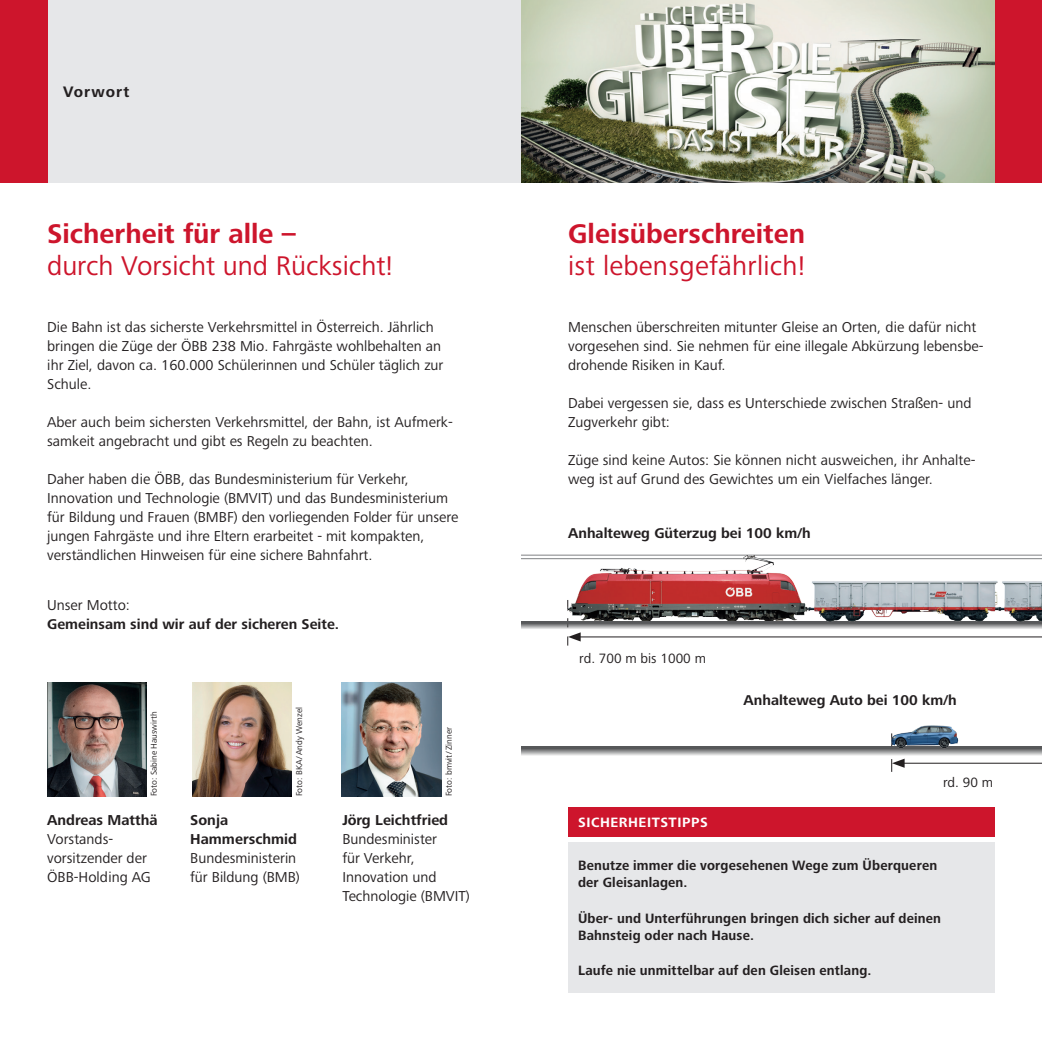
<style>
.page{position:relative;width:1042px;height:1042px;background:#fff}
.page>*{position:absolute;margin:0;border:0;box-sizing:border-box;transform-origin:0 0}
.t1{font:28px "Frutiger Next Pro";color:#cd152c}
.t2{font:700 28px "Frutiger Next Pro";color:#cd152c}
.t3{font:700 15.75px "Frutiger Next Pro";letter-spacing:.07em;color:#231f20}
.t4{font:14.88px/18.9px "Frutiger Next Pro";color:#231f20}
.t5{font:700 14.88px/18.9px "Frutiger Next Pro";color:#231f20}
.t6{font:700 14.7px "Frutiger Next Pro";color:#231f20}
.t7{font:700 14px/17.5px "Frutiger Next Pro";letter-spacing:.015em;color:#231f20;scale:.96 1}
.t8{font:14px "Frutiger Next Pro";color:#231f20}
.t9{font:700 14px "Frutiger Next Pro";letter-spacing:.04em;color:#fff}
.t10{font:8.75px "Frutiger Next Pro";color:#231f20}
</style>
<div class="page">
<div style="left:47px;top:0;width:474px;height:182px;background:#e6e7e9"></div>
<div style="left:995px;top:0;width:47px;height:182px;background:#cd152c"></div>
<img style="left:521px;top:0;width:474px;height:182px">
<div style="left:0;top:0;width:47px;height:182px;background:#cd152c"></div>
<img style="left:47px;top:682px;width:99px;height:114px">
<img style="left:192px;top:682px;width:99px;height:114px">
<img style="left:342px;top:682px;width:99px;height:114px">
<div style="left:568px;top:842px;width:427px;height:150px;background:#e6e7e9"></div>
<hr style="left:577px;top:636px;width:465px;height:1px;background:#231f20">
<svg style="left:567px;top:632px;width:14px;height:13px"></svg>
<hr style="left:521px;top:555px;width:521px;height:1px;background:#808285">
<hr style="left:521px;top:558px;width:521px;height:1px;background:#808285">
<img style="left:565px;top:554px;width:246px;height:67px">
<svg style="left:521px;top:621px;width:282px;height:8px;background:#8c8d8e"></svg>
<img style="left:803px;top:575px;width:190px;height:54px">
<img style="left:993px;top:581px;width:49px;height:48px">
<svg style="left:521px;top:746px;width:521px;height:10px;background:#969798"></svg>
<hr style="left:901px;top:763px;width:141px;height:1px;background:#231f20">
<svg style="left:891px;top:754px;width:13px;height:18px"></svg>
<img style="left:887px;top:725px;width:75px;height:29px">
<div style="left:568px;top:807px;width:427px;height:30px;background:#cd152c"></div>
<p class="t3" style="left:63px;top:82px;width:68px">Vorwort</p>
<h1 class="t2" style="left:47px;top:218px;width:250px">Sicherheit für alle –</h1>
<h1 class="t1" style="left:47px;top:250px;width:347px">durch Vorsicht und Rücksicht!</h1>
<p class="t4" style="left:47px;top:317px;width:398px">Die Bahn ist das sicherste Verkehrsmittel in Österreich. Jährlich bringen die Züge der ÖBB 238 Mio. Fahrgäste wohlbehalten an ihr Ziel, davon ca. 160.000 Schülerinnen und Schüler täglich zur Schule.</p>
<p class="t4" style="left:47px;top:412px;width:407px">Aber auch beim sichersten Verkehrsmittel, der Bahn, ist Aufmerk&shy;samkeit angebracht und gibt es Regeln zu beachten.</p>
<p class="t4" style="left:47px;top:469px;width:413px">Daher haben die ÖBB, das Bundesministerium für Verkehr, Innovation und Technologie (BMVIT) und das Bundesministerium für Bildung und Frauen (BMBF) den vorliegenden Folder für unsere jungen Fahrgäste und ihre Eltern erarbeitet - mit kompakten, verständlichen Hinweisen für eine sichere Bahnfahrt.</p>
<p class="t4" style="left:47px;top:596px;width:84px">Unser Motto:</p>
<p class="t6" style="left:47px;top:616px;width:294px">Gemeinsam sind wir auf der sicheren Seite.</p>
<p class="t10" style="left:149px;top:796px;width:86px;rotate:-90deg">Foto: Sabine Hauswirth</p>
<p class="t10" style="left:294px;top:796px;width:91px;rotate:-90deg">Foto: BKA/Andy Wenzel</p>
<p class="t10" style="left:444px;top:796px;width:71px;rotate:-90deg">Foto: bmvit/Zinner</p>
<p class="t5" style="left:47px;top:810px;width:112px">Andreas Matthä</p>
<p class="t4" style="left:47px;top:829px;width:105px">Vorstands&shy;vorsitzender der<br>ÖBB-Holding AG</p>
<p class="t5" style="left:190px;top:810px;width:108px">Sonja<br>Hammerschmid</p>
<p class="t4" style="left:190px;top:848px;width:111px">Bundesministerin für Bildung (BMB)</p>
<p class="t5" style="left:342px;top:810px;width:107px">Jörg Leichtfried</p>
<p class="t4" style="left:342px;top:829px;width:129px">Bundesminister<br>für Verkehr,<br>Innovation und<br>Technologie (BMVIT)</p>
<h1 class="t2" style="left:568px;top:218px;width:239px">Gleisüberschreiten</h1>
<h1 class="t1" style="left:568px;top:250px;width:239px">ist lebensgefährlich!</h1>
<p class="t4" style="left:568px;top:317px;width:417px">Menschen überschreiten mitunter Gleise an Orten, die dafür nicht vorgesehen sind. Sie nehmen für eine illegale Abkürzung lebensbe&shy;drohende Risiken in Kauf.</p>
<p class="t4" style="left:568px;top:393px;width:405px">Dabei vergessen sie, dass es Unterschiede zwischen Straßen- und<br>Zugverkehr gibt:</p>
<p class="t4" style="left:568px;top:450px;width:409px">Züge sind keine Autos: Sie können nicht ausweichen, ihr Anhalte&shy;weg ist auf Grund des Gewichtes um ein Vielfaches länger.</p>
<p class="t6" style="left:568px;top:524px;width:244px">Anhalteweg Güterzug bei 100 km/h</p>
<p class="t8" style="left:579px;top:650px;width:128px">rd. 700 m bis 1000 m</p>
<p class="t9" style="left:578px;top:814px;width:131px">SICHERHEITSTIPPS</p>
<p class="t6" style="left:743px;top:692px;width:215px">Anhalteweg Auto bei 100 km/h</p>
<p class="t8" style="left:943px;top:774px;width:51px">rd. 90 m</p>
<p class="t7" style="left:578px;top:856px;width:376px">Benutze immer die vorgesehenen Wege zum Überqueren der Gleisanlagen.</p>
<p class="t7" style="left:578px;top:909px;width:380px">Über- und Unterführungen bringen dich sicher auf deinen<br>Bahnsteig oder nach Hause.</p>
<p class="t7" style="left:578px;top:961px;width:307px">Laufe nie unmittelbar auf den Gleisen entlang.</p>
</div>
